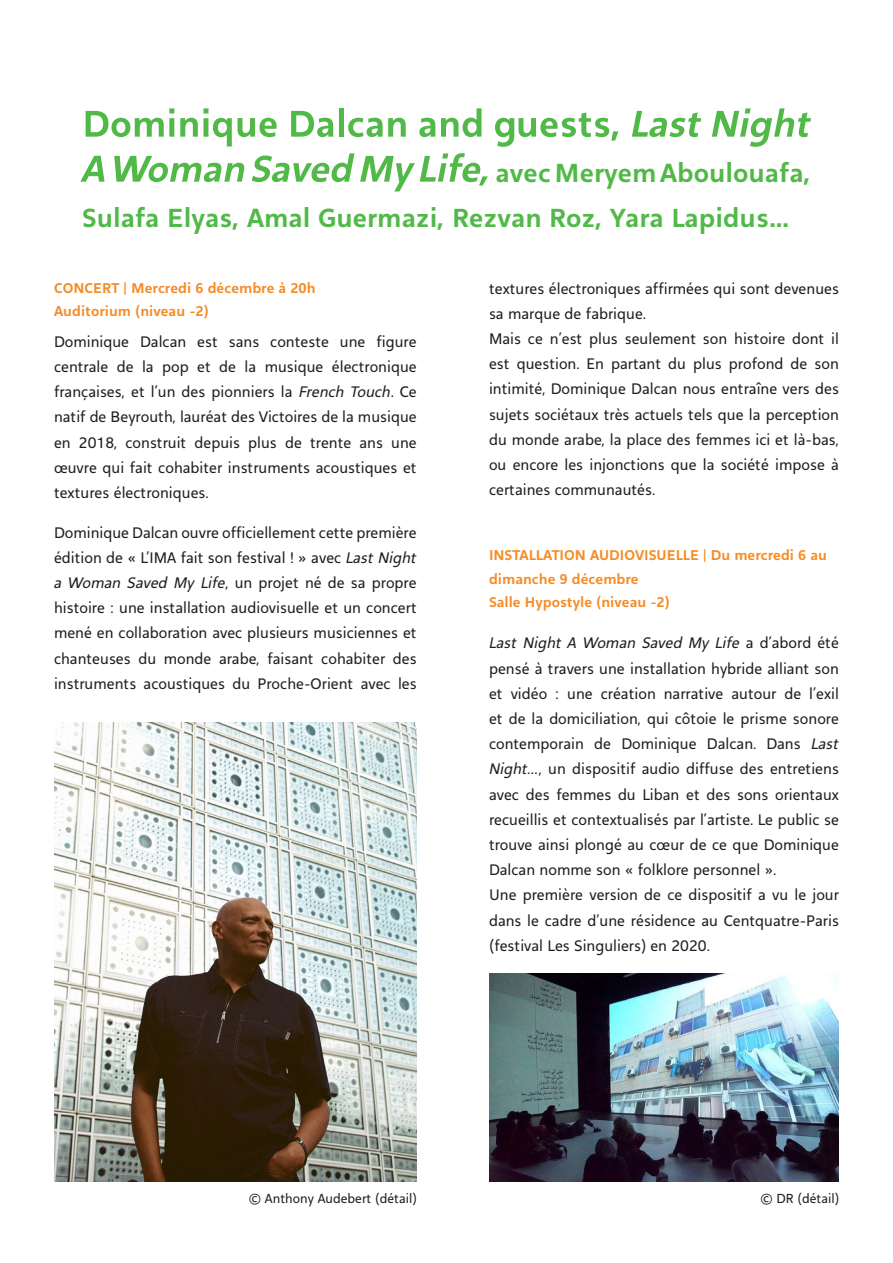
<style>
.page{position:relative;width:893px;height:1263px;background:#fff}
.page>*{position:absolute;margin:0;border:0;box-sizing:border-box;transform-origin:0 0}
.TITRE{font:700 51px "Mondara Sans";color:#51b948}
.TITRE-2{font:700 36px/45px "Mondara Sans";color:#51b948}
.t1{font:21px/25.2px "Mondara Sans";color:#231f20;text-align:justify}
.t2{font:700 19.5px/23.4px "Mondara Sans";color:#f68c26}
.t3{font:18px "Mondara Sans";color:#231f20}
.s1{font-style:italic}
.s2{font-style:italic;font-size:51px}
</style>
<div class="page">
<img style="left:55px;top:723px;width:362px;height:459px">
<img style="left:489px;top:974px;width:350px;height:208px">
<p class="TITRE" style="left:82px;top:97px;width:730px">Dominique Dalcan and guests, <span class="s1">Last Night</span></p>
<p class="TITRE-2" style="left:82px;top:152px;width:730px"><span class="s2">A Woman Saved My Life,</span>avec Meryem Aboulouafa,<br>Sulafa Elyas, Amal Guermazi, Rezvan Roz, Yara Lapidus…</p>
<p class="t2" style="left:54px;top:277px;width:263px">CONCERT | Mercredi 6 décembre à 20h</p>
<p class="t2" style="left:54px;top:300px;width:156px">Auditorium (niveau -2)</p>
<p class="t1" style="left:54px;top:330px;width:364px">Dominique Dalcan est sans conteste une figure centrale de la pop et de la musique électronique françaises, et l’un des pionniers la <span class="s1">French Touch</span>. Ce natif de Beyrouth, lauréat des Victoires de la musique en 2018, construit depuis plus de trente ans une œuvre qui fait cohabiter instruments acoustiques et textures électroniques.</p>
<p class="t1" style="left:54px;top:520px;width:364px">Dominique Dalcan ouvre officiellement cette première édition de « L’IMA fait son festival ! » avec <span class="s1">Last Night a Woman Saved My Life</span>, un projet né de sa propre histoire : une installation audiovisuelle et un concert mené en collaboration avec plusieurs musiciennes et chanteuses du monde arabe, faisant cohabiter des instruments acoustiques du Proche-Orient avec les</p>
<p class="t1" style="left:489px;top:277px;width:351px">textures électroniques affirmées qui sont devenues sa marque de fabrique.</p>
<p class="t1" style="left:489px;top:327px;width:351px;text-align:left">Mais ce n’est plus seulement son histoire dont il est question. En partant du plus profond de son intimité, Dominique Dalcan nous entraîne vers des sujets sociétaux très actuels tels que la perception du monde arabe, la place des femmes ici et là-bas, ou encore les injonctions que la société impose à certaines communautés.</p>
<p class="t2" style="left:489px;top:545px;width:340px">INSTALLATION AUDIOVISUELLE | Du mercredi 6 au dimanche 9 décembre</p>
<p class="t2" style="left:489px;top:591px;width:182px">Salle Hypostyle (niveau -2)</p>
<p class="t1" style="left:489px;top:631px;width:351px"><span class="s1">Last Night A Woman Saved My Life</span> a d’abord été pensé à travers une installation hybride alliant son et vidéo : une création narrative autour de l’exil et de la domiciliation, qui côtoie le prisme sonore contemporain de Dominique Dalcan. Dans <span class="s1">Last Night…</span>, un dispositif audio diffuse des entretiens avec des femmes du Liban et des sons orientaux recueillis et contextualisés par l’artiste. Le public se trouve ainsi plongé au cœur de ce que Dominique Dalcan nomme son « folklore personnel ».</p>
<p class="t1" style="left:489px;top:883px;width:351px">Une première version de ce dispositif a vu le jour dans le cadre d’une résidence au Centquatre-Paris (festival Les Singuliers) en 2020.</p>
<p class="t3" style="left:249px;top:1189px;width:170px">© Anthony Audebert (détail)</p>
<p class="t3" style="left:760px;top:1189px;width:80px">© DR (détail)</p>
</div>
